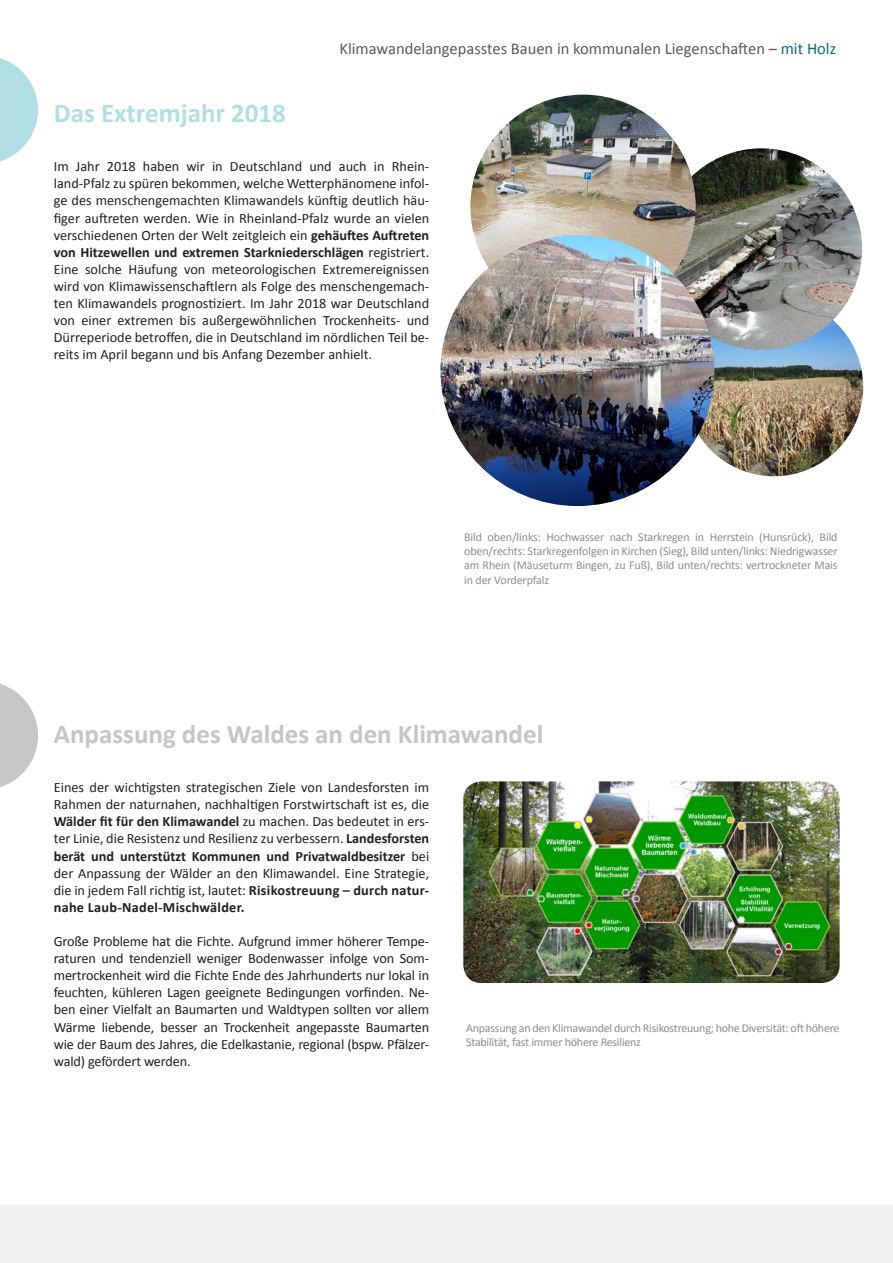
<style>
.page{position:relative;width:893px;height:1263px;background:#fff}
.page>*{position:absolute;margin:0;border:0;box-sizing:border-box;transform-origin:0 0}
.t1{font:700 27px "Calibri";color:#c7c5c6}
.t2{font:700 27px "Calibri";color:#b1dfe5}
.t3{font:16.5px "Calibri";color:#585b5c}
.t4{font:14.25px/17.1px "Calibri";color:#231f20;text-align:justify}
.t5{font:12px/14.4px "Calibri";letter-spacing:-.02em;color:#8b8d90;text-align:justify}
.s1{color:#0a697e}
.s2{font-weight:700}
</style>
<div class="page">
<div style="left:0;top:1205px;width:893px;height:58px;background:#eff0f0"></div>
<img style="left:463px;top:781px;width:377px;height:202px">
<svg style="left:0;top:58px;width:38px;height:103px"></svg>
<svg style="left:0;top:684px;width:38px;height:103px"></svg>
<img style="left:685px;top:298px;width:178px;height:178px;border-radius:89px">
<img style="left:661px;top:148px;width:201px;height:202px;border-radius:101px">
<img style="left:470px;top:95px;width:226px;height:140px">
<img style="left:440px;top:235px;width:274px;height:271px">
<p class="t2" style="left:54px;top:97px;width:234px">Das Extremjahr 2018</p>
<p class="t3" style="left:339px;top:38px;width:498px">Klimawandelangepasstes Bauen in kommunalen Liegenschaften – <span class="s1">mit Holz</span></p>
<p class="t4" style="left:54px;top:158px;width:377px">Im Jahr 2018 haben wir in Deutschland und auch in Rhein&shy;land-Pfalz zu spüren bekommen, welche Wetterphänomene infol&shy;ge des menschengemachten Klimawandels künftig deutlich häu&shy;figer auftreten werden. Wie in Rheinland-Pfalz wurde an vielen verschiedenen Orten der Welt zeitgleich ein <span class="s2">gehäuftes Auftreten von Hitzewellen und extremen Starkniederschlägen</span> registriert.<br>Eine solche Häufung von meteorologischen Extremereignissen wird von Klimawissenschaftlern als Folge des menschengemach&shy;ten Klimawandels prognostiziert. Im Jahr 2018 war Deutschland von einer extremen bis außergewöhnlichen Trockenheits- und Dürreperiode betroffen, die in Deutschland im nördlichen Teil be&shy;reits im April begann und bis Anfang Dezember anhielt.</p>
<p class="t5" style="left:464px;top:529px;width:375px">Bild oben/links: Hochwasser nach Starkregen in Herrstein (Hunsrück), Bild oben/rechts: Starkregenfolgen in Kirchen (Sieg), Bild unten/links: Niedrigwasser am Rhein (Mäuseturm Bingen, zu Fuß), Bild unten/rechts: vertrockneter Mais in der Vorderpfalz</p>
<p class="t1" style="left:54px;top:717px;width:491px">Anpassung des Waldes an den Klimawandel</p>
<p class="t4" style="left:54px;top:779px;width:377px">Eines der wichtigsten strategischen Ziele von Landesforsten im Rahmen der naturnahen, nachhaltigen Forstwirtschaft ist es, die <span class="s2">Wälder fit für den Klimawandel</span> zu machen. Das bedeutet in ers&shy;ter Linie, die Resistenz und Resilienz zu verbessern. <span class="s2">Landesforsten berät und unterstützt Kommunen und Privatwaldbesitzer</span> bei der Anpassung der Wälder an den Klimawandel. Eine Strategie, die in jedem Fall richtig ist, lautet: <span class="s2">Risikostreuung – durch natur&shy;nahe Laub-Nadel-Mischwälder.</span></p>
<p class="t4" style="left:54px;top:933px;width:377px">Große Probleme hat die Fichte. Aufgrund immer höherer Tempe&shy;raturen und tendenziell weniger Bodenwasser infolge von Som&shy;mertrockenheit wird die Fichte Ende des Jahrhunderts nur lokal in feuchten, kühleren Lagen geeignete Bedingungen vorfinden. Ne&shy;ben einer Vielfalt an Baumarten und Waldtypen sollten vor allem Wärme liebende, besser an Trockenheit angepasste Baumarten wie der Baum des Jahres, die Edelkastanie, regional (bspw. Pfälzer&shy;wald) gefördert werden.</p>
<p class="t5" style="left:466px;top:1020px;width:375px">Anpassung an den Klimawandel durch Risikostreuung; hohe Diversität: oft höhere<br>Stabilität, fast immer höhere Resilienz</p>
</div>
